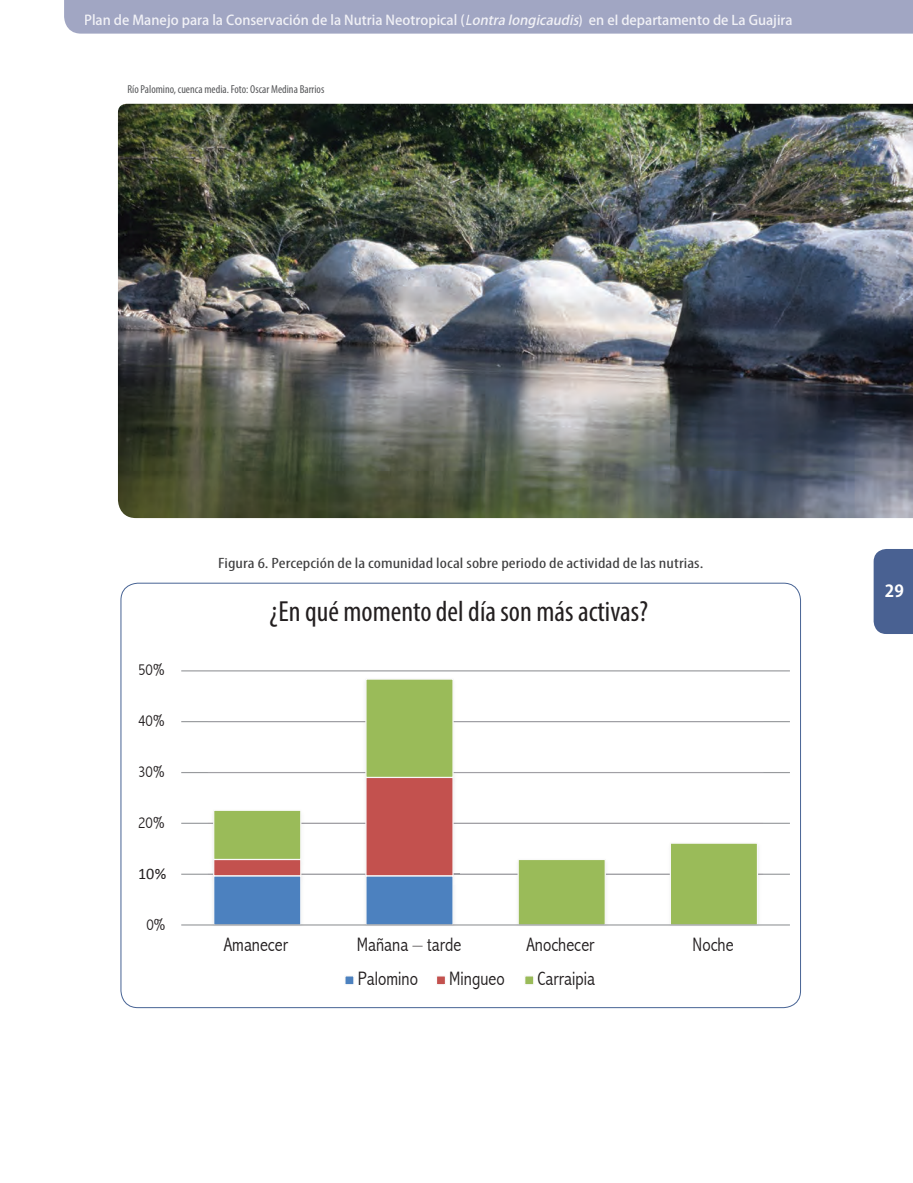
<style>
.page{position:relative;width:913px;height:1183px;background:#fff}
.page>*{position:absolute;margin:0;border:0;box-sizing:border-box;transform-origin:0 0}
.t1{font:condensed 29.1px "Myriad Pro";color:#231f20}
.t2{font:300 condensed 19.5px "Abadi";color:#231f20}
.t3{font:700 16.5px "Koz Go Pro";color:#fff}
.t4{font:300 condensed 16.2px "Abadi";color:#231f20}
.t5{font:16.2px "Calibri";color:#231f20}
.t6{font:condensed 15px "Myriad Pro";letter-spacing:.005em;color:#3e3e3f;scale:1.25 1}
.t7{font:500 13.5px "Koz Go Pro";color:#f1f1f6}
.t8{font:condensed 11.55px "Myriad Pro";color:#57585a}
.s1{font-style:italic}
</style>
<div class="page">
<div style="left:874px;top:549px;width:39px;height:85px;background:#496192"></div>
<img style="left:118px;top:104px;width:795px;height:414px">
<hr style="left:181px;top:874px;width:609px;height:1px;background:#989a9d">
<hr style="left:181px;top:823px;width:609px;height:1px;background:#989a9d">
<hr style="left:181px;top:772px;width:609px;height:1px;background:#989a9d">
<hr style="left:181px;top:721px;width:609px;height:1px;background:#989a9d">
<hr style="left:181px;top:670px;width:609px;height:1px;background:#989a9d">
<svg style="left:213px;top:679px;width:546px;height:245px"></svg>
<hr style="left:181px;top:924px;width:609px;height:2px;background:#989a9d">
<div style="left:345px;top:976px;width:9px;height:9px;background:#4c81bf"></div>
<div style="left:344px;top:975px;width:10px;height:10px;border:1px solid #f9f9f9"></div>
<div style="left:437px;top:976px;width:8px;height:9px;background:#c3514e"></div>
<div style="left:436px;top:975px;width:10px;height:10px;border:1px solid #f9f9f9"></div>
<div style="left:525px;top:976px;width:9px;height:9px;background:#9abb59"></div>
<div style="left:524px;top:975px;width:10px;height:10px;border:1px solid #f9f9f9"></div>
<div style="left:64px;top:0;width:849px;height:34px;background:#a1a6c3"></div>
<p class="t7" style="left:84px;top:12px;width:710px">Plan de Manejo para la Conservación de la Nutria Neotropical (<span class="s1">Lontra longicaudis</span>) en el departamento de La Guajira</p>
<p class="t8" style="left:127px;top:83px;width:198px">Río Palomino, cuenca media. Foto: Oscar Medina Barrios</p>
<p class="t4" style="left:138px;top:661px;width:28px">50%</p>
<p class="t4" style="left:138px;top:711px;width:28px">40%</p>
<p class="t4" style="left:138px;top:762px;width:28px">30%</p>
<p class="t4" style="left:138px;top:813px;width:28px">20%</p>
<p class="t5" style="left:138px;top:863px;width:30px">10%</p>
<p class="t4" style="left:146px;top:915px;width:20px">0%</p>
<p class="t6" style="left:218px;top:554px;width:390px">Figura 6. Percepción de la comunidad local sobre periodo de actividad de las nutrias.</p>
<h1 class="t1" style="left:269px;top:594px;width:380px">¿En qué momento del día son más activas?</h1>
<h2 class="t2" style="left:224px;top:933px;width:66px">Amanecer</h2>
<h2 class="t2" style="left:357px;top:933px;width:106px">Mañana – tarde</h2>
<h2 class="t2" style="left:526px;top:933px;width:70px">Anochecer</h2>
<h2 class="t2" style="left:693px;top:933px;width:43px">Noche</h2>
<h2 class="t2" style="left:358px;top:967px;width:62px">Palomino</h2>
<h2 class="t2" style="left:449px;top:967px;width:57px">Mingueo</h2>
<h2 class="t2" style="left:538px;top:967px;width:59px">Carraipia</h2>
<p class="t3" style="left:885px;top:580px;width:20px">29</p>
</div>
